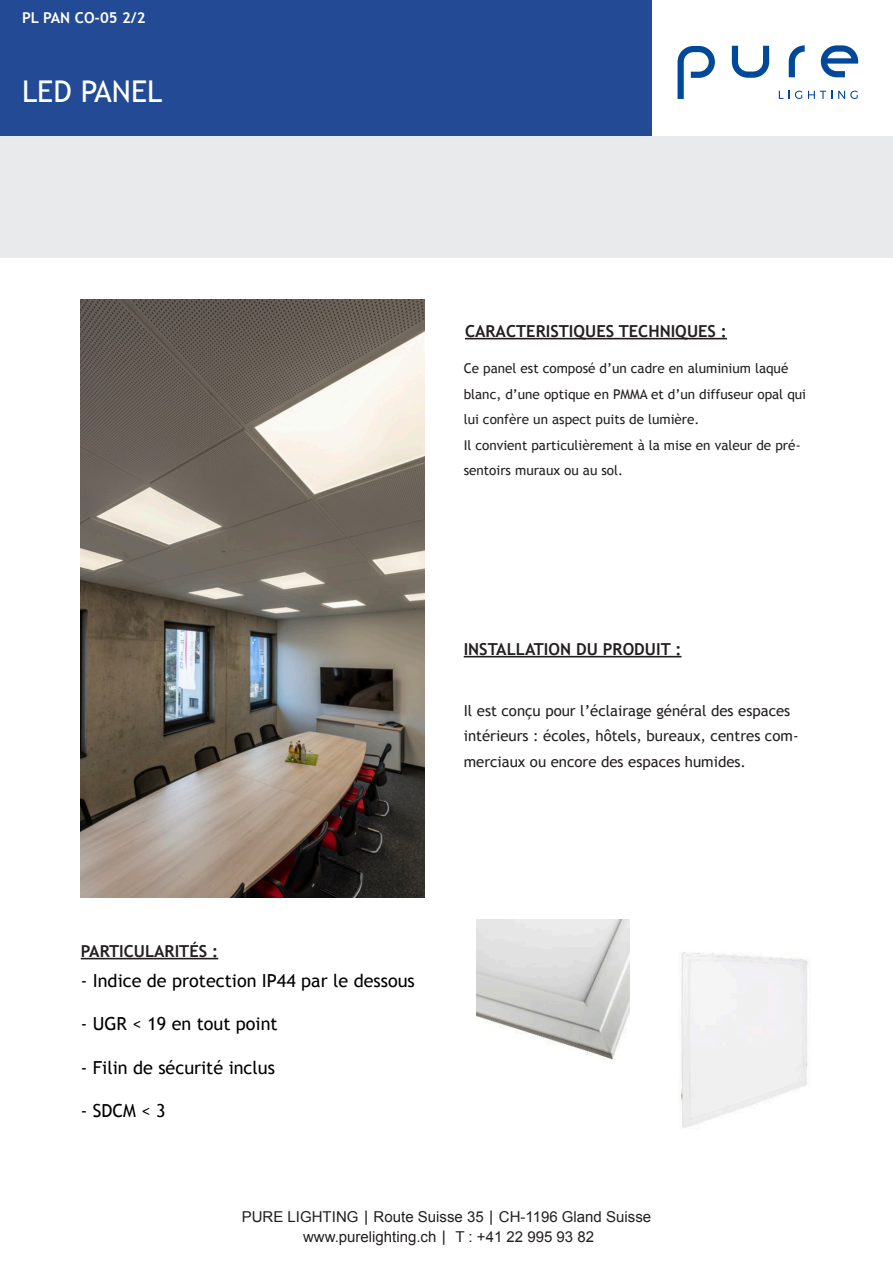
<style>
.page{position:relative;width:893px;height:1263px;background:#fff}
.page>*{position:absolute;margin:0;border:0;box-sizing:border-box;transform-origin:0 0}
.t1{font:30px "Trebuchet MS";color:#fff}
.t2{font:18px "Trebuchet MS";color:#000}
.t3{font:700 16.5px "Trebuchet MS";color:#231f20}
.t4{font:15px/25.5px "Trebuchet MS";color:#231f20}
.t5{font:15px "Arial";color:#231f20}
.t6{font:700 15px "Trebuchet MS";color:#fff}
.t7{font:13.5px/25.5px "Trebuchet MS";color:#231f20}
.s1{font-family:"Verdana"}
</style>
<div class="page">
<div style="left:0;top:0;width:652px;height:136px;background:#234a94"></div>
<div style="left:0;top:136px;width:893px;height:122px;background:#e9eaeb"></div>
<img style="left:81px;top:300px;width:344px;height:597px">
<hr style="left:464px;top:656px;width:217px;height:1px;background:#231f20">
<hr style="left:81px;top:958px;width:137px;height:1px;background:#231f20">
<img style="left:476px;top:920px;width:153px;height:140px">
<hr style="left:465px;top:338px;width:262px;height:1px;background:#231f20">
<img style="left:681px;top:952px;width:127px;height:176px">
<svg style="left:779px;top:91px;width:23px;height:8px"></svg>
<svg style="left:808px;top:91px;width:24px;height:8px"></svg>
<svg style="left:838px;top:91px;width:20px;height:8px"></svg>
<svg style="left:789px;top:45px;width:16px;height:32px"></svg>
<svg style="left:677px;top:46px;width:38px;height:53px"></svg>
<svg style="left:821px;top:45px;width:37px;height:32px"></svg>
<svg style="left:732px;top:46px;width:37px;height:32px"></svg>
<p class="t6" style="left:22px;top:8px;width:125px">PL PAN CO-05 2/2</p>
<p class="t1" style="left:22px;top:74px;width:142px">LED PANEL</p>
<p class="t3" style="left:465px;top:320px;width:264px">CARACTERISTIQUES TECHNIQUES :</p>
<p class="t7" style="left:464px;top:356px;width:344px">Ce panel est composé d’un cadre en aluminium laqué blanc, d’une optique en PMMA et d’un diffuseur opal qui lui confère un aspect puits de lumière.</p>
<p class="t7" style="left:464px;top:432px;width:338px">Il convient particulièrement à la mise en valeur de pré&shy;sentoirs muraux ou au sol.</p>
<p class="t3" style="left:464px;top:638px;width:219px">INSTALLATION DU PRODUIT :</p>
<p class="t4" style="left:464px;top:698px;width:336px">Il est conçu pour l’éclairage général des espaces intérieurs : écoles, hôtels, bureaux, centres com&shy;merciaux ou encore des espaces humides.</p>
<p class="t3" style="left:81px;top:940px;width:139px">PARTICULARITÉS :</p>
<p class="t2" style="left:81px;top:970px;width:336px">- Indice de protection IP44 par le dessous</p>
<p class="t2" style="left:81px;top:1013px;width:198px">- UGR &lt; 19 en tout point</p>
<p class="t2" style="left:81px;top:1056px;width:196px">- Filin de sécurité inclus</p>
<p class="t2" style="left:81px;top:1100px;width:86px">- SDCM &lt; 3</p>
<p class="t5" style="left:242px;top:1207px;width:411px">PURE LIGHTING <span class="s1">|</span> Route Suisse 35 <span class="s1">|</span> CH-1196 Gland Suisse</p>
<p class="t5" style="left:303px;top:1226px;width:293px">www.purelighting.ch <span class="s1">|</span> T : +41 22 995 93 82</p>
</div>
